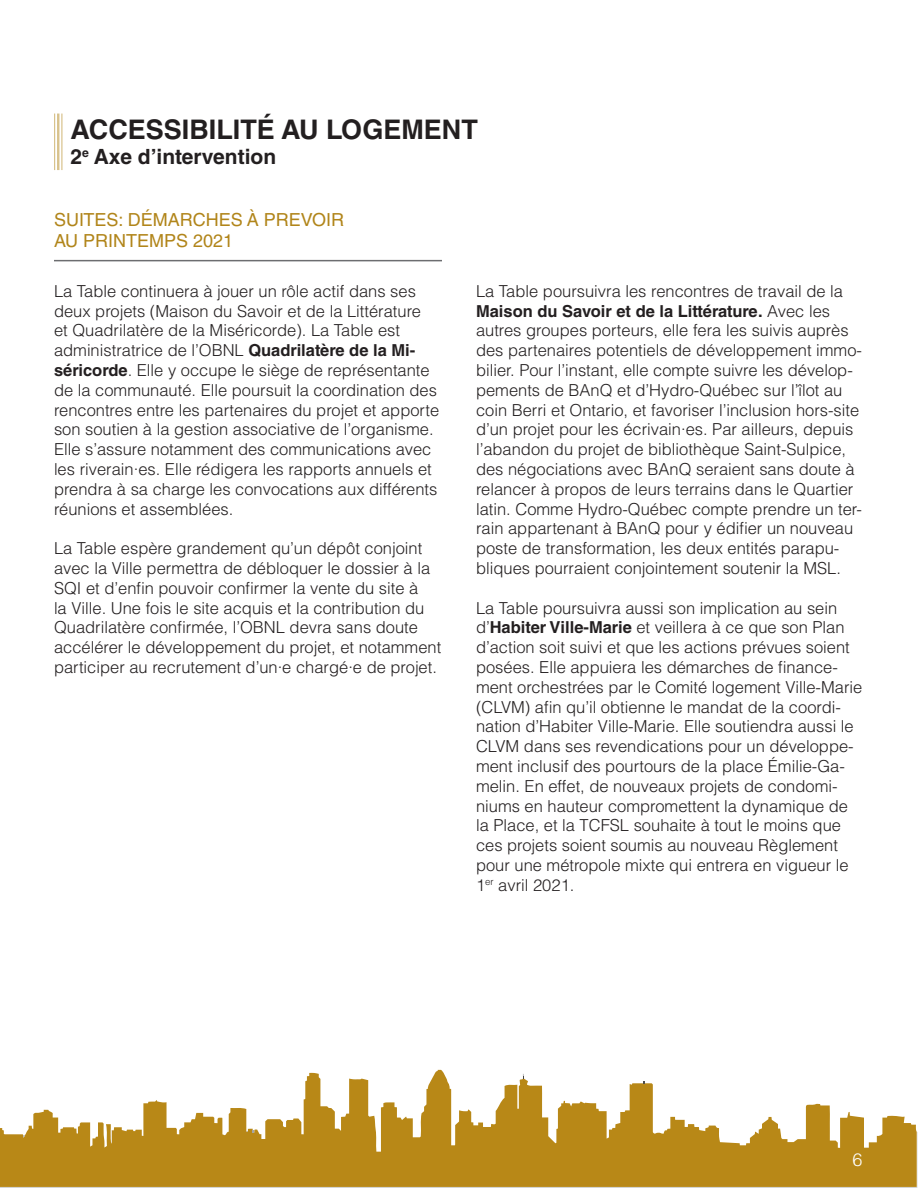
<style>
.page{position:relative;width:918px;height:1188px;background:#fff}
.page>*{position:absolute;margin:0;border:0;box-sizing:border-box;transform-origin:0 0}
.t1{font:700 27px "Helvetica LT Std";color:#231f20}
.t2{font:700 21px "Helvetica LT Std";color:#231f20}
.t3{font:18px "Helvetica LT Std";color:#b1851a}
.t4{font:300 18px "Helvetica LT Std";color:#fff}
.t5{font:300 16.5px/19.8px "Helvetica LT Std";color:#231f20}
.s1{font-weight:700}
</style>
<div class="page">
<hr style="left:61px;top:114px;width:2px;height:56px;background:#b1851a">
<hr style="left:57px;top:114px;width:2px;height:56px;background:#b1851a">
<hr style="left:54px;top:114px;width:1px;height:56px;background:#b1851a">
<hr style="left:54px;top:260px;width:388px;height:1px;background:#6c6d70">
<hr style="left:0;top:1187px;width:917px;height:1px;background:#d2d4d3">
<svg style="left:917px;top:1132px;width:1px;height:56px"></svg>
<svg style="left:0;top:1070px;width:917px;height:117px;fill:#b88817"></svg>
<svg style="left:111px;top:1130px;width:1px;height:14px"></svg>
<svg style="left:246px;top:1130px;width:8px;height:3px"></svg>
<p class="t1" style="left:70px;top:113px;width:409px">ACCESSIBILITÉ AU LOGEMENT</p>
<p class="t2" style="left:70px;top:144px;width:207px">2<sup>e</sup> Axe d’intervention</p>
<p class="t3" style="left:54px;top:209px;width:292px">SUITES: DÉMARCHES À PREVOIR</p>
<p class="t3" style="left:54px;top:230px;width:181px">AU PRINTEMPS 2021</p>
<p class="t5" style="left:54px;top:281px;width:387px">La Table continuera à jouer un rôle actif dans ses deux projets (Maison du Savoir et de la Littérature<br>et Quadrilatère de la Miséricorde). La Table est administratrice de l’OBNL <span class="s1">Quadrilatère de la Mi&shy;séricorde</span>. Elle y occupe le siège de représentante de la communauté. Elle poursuit la coordination des rencontres entre les partenaires du projet et apporte son soutien à la gestion associative de l’organisme.<br>Elle s’assure notamment des communications avec les riverain·es. Elle rédigera les rapports annuels et prendra à sa charge les convocations aux différents réunions et assemblées.</p>
<p class="t5" style="left:54px;top:538px;width:389px">La Table espère grandement qu’un dépôt conjoint avec la Ville permettra de débloquer le dossier à la SQI et d’enfin pouvoir confirmer la vente du site à<br>la Ville. Une fois le site acquis et la contribution du Quadrilatère confirmée, l’OBNL devra sans doute accélérer le développement du projet, et notamment participer au recrutement d’un·e chargé·e de projet.</p>
<p class="t5" style="left:476px;top:281px;width:388px">La Table poursuivra les rencontres de travail de la <span class="s1">Maison du Savoir et de la Littérature.</span> Avec les autres groupes porteurs, elle fera les suivis auprès des partenaires potentiels de développement immo&shy;bilier. Pour l’instant, elle compte suivre les dévelop&shy;pements de BAnQ et d’Hydro-Québec sur l’îlot au coin Berri et Ontario, et favoriser l’inclusion hors-site d’un projet pour les écrivain·es. Par ailleurs, depuis l’abandon du projet de bibliothèque Saint-Sulpice, des négociations avec BAnQ seraient sans doute à relancer à propos de leurs terrains dans le Quartier latin. Comme Hydro-Québec compte prendre un ter&shy;rain appartenant à BAnQ pour y édifier un nouveau poste de transformation, les deux entités parapu&shy;bliques pourraient conjointement soutenir la MSL.</p>
<p class="t5" style="left:476px;top:598px;width:388px">La Table poursuivra aussi son implication au sein d’<span class="s1">Habiter Ville-Marie</span> et veillera à ce que son Plan d’action soit suivi et que les actions prévues soient posées. Elle appuiera les démarches de finance&shy;ment orchestrées par le Comité logement Ville-Marie (CLVM) afin qu’il obtienne le mandat de la coordi&shy;nation d’Habiter Ville-Marie. Elle soutiendra aussi le CLVM dans ses revendications pour un développe&shy;ment inclusif des pourtours de la place Émilie-Ga&shy;melin. En effet, de nouveaux projets de condomi&shy;niums en hauteur compromettent la dynamique de la Place, et la TCFSL souhaite à tout le moins que ces projets soient soumis au nouveau Règlement pour une métropole mixte qui entrera en vigueur le 1<sup>er</sup> avril 2021.</p>
<p class="t4" style="left:852px;top:1148px;width:12px">6</p>
</div>
